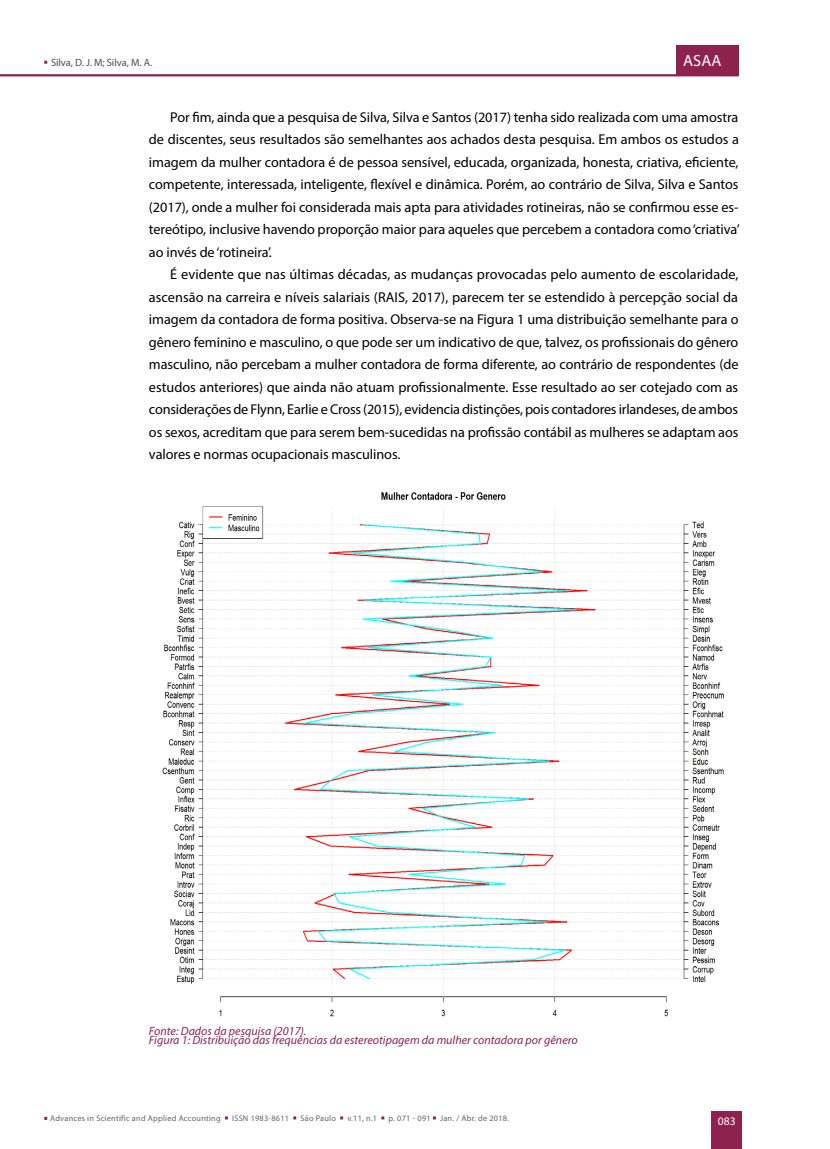
<style>
.page{position:relative;width:830px;height:1149px;background:#fff}
.page>*{position:absolute;margin:0;border:0;box-sizing:border-box;transform-origin:0 0}
.t1{font:16.2px "Myriad Pro";color:#fff}
.t2{font:14.25px/22.5px "Myriad Pro";letter-spacing:-.005em;color:#000;text-align:justify}
.t3{font:italic 12px/9px "Myriad Pro";color:#8e224f}
.t4{font:11.55px "Myriad Pro";color:#fff}
.t5{font:10.5px "Myriad Pro";letter-spacing:-.005em;color:#4a4b57}
.t6{font:8.25px "Myriad Pro";letter-spacing:.03em;color:#65626d}
</style>
<div class="page">
<div style="left:676px;top:45px;width:62px;height:30px;background:#8e224f"></div>
<div style="left:711px;top:1111px;width:30px;height:37px;background:#8e224f"></div>
<hr style="left:0;top:74px;width:738px;height:2px;background:#8e224f">
<img style="left:162px;top:492px;width:563px;height:525px">
<p class="t5" style="left:51px;top:56px;width:103px">Silva, D. J. M; Silva, M. A.</p>
<p class="t1" style="left:683px;top:51px;width:39px">ASAA</p>
<p class="t2" style="left:149px;top:105px;width:592px;text-indent:21px">Por fim, ainda que a pesquisa de Silva, Silva e Santos (2017) tenha sido realizada com uma amostra de discentes, seus resultados são semelhantes aos achados desta pesquisa. Em ambos os estudos a imagem da mulher contadora é de pessoa sensível, educada, organizada, honesta, criativa, eficiente, competente, interessada, inteligente, flexível e dinâmica. Porém, ao contrário de Silva, Silva e Santos (2017), onde a mulher foi considerada mais apta para atividades rotineiras, não se confirmou esse es&shy;tereótipo, inclusive havendo proporção maior para aqueles que percebem a contadora como ‘criativa’ ao invés de ‘rotineira’.</p>
<p class="t2" style="left:149px;top:263px;width:590px;text-indent:21px">É evidente que nas últimas décadas, as mudanças provocadas pelo aumento de escolaridade, ascensão na carreira e níveis salariais (RAIS, 2017), parecem ter se estendido à percepção social da imagem da contadora de forma positiva. Observa-se na Figura 1 uma distribuição semelhante para o gênero feminino e masculino, o que pode ser um indicativo de que, talvez, os profissionais do gênero masculino, não percebam a mulher contadora de forma diferente, ao contrário de respondentes (de estudos anteriores) que ainda não atuam profissionalmente. Esse resultado ao ser cotejado com as considerações de Flynn, Earlie e Cross (2015), evidencia distinções, pois contadores irlandeses, de ambos os sexos, acreditam que para serem bem-sucedidas na profissão contábil as mulheres se adaptam aos valores e normas ocupacionais masculinos.</p>
<p class="t3" style="left:149px;top:1025px;width:430px">Fonte: Dados da pesquisa (2017).<br>Figura 1: Distribuição das frequências da estereotipagem da mulher contadora por gênero</p>
<p class="t6" style="left:50px;top:1112px;width:172px">Advances in Scientific and Applied Accounting</p>
<p class="t6" style="left:232px;top:1112px;width:58px">ISSN 1983-8611</p>
<p class="t6" style="left:300px;top:1112px;width:37px">São Paulo</p>
<p class="t6" style="left:347px;top:1112px;width:31px">v.11, n.1</p>
<p class="t6" style="left:388px;top:1112px;width:122px">p. 071 - 091 Jan. / Abr. de 2018.</p>
<p class="t4" style="left:717px;top:1113px;width:19px">083</p>
</div>
